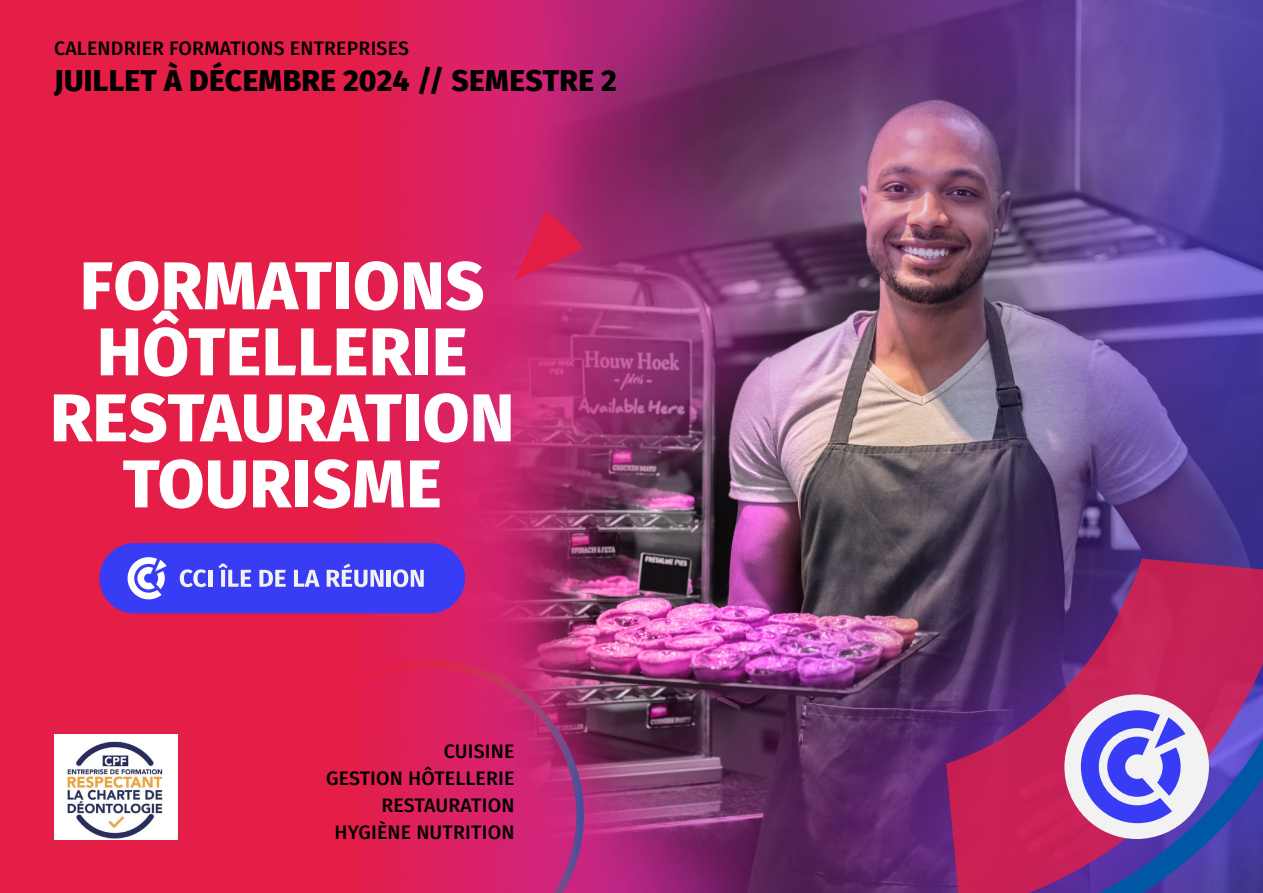
<style>
.page{position:relative;width:1263px;height:893px;background:#fff}
.page>*{position:absolute;margin:0;border:0;box-sizing:border-box;transform-origin:0 0}
.t1{font:800 67.5px/66px "Fira Sans";letter-spacing:.01em;color:#fff;text-align:center}
.t2{font:800 30px "Fira Sans";letter-spacing:.01em;color:#000}
.t3{font:500 19.5px/27px "Fira Sans";letter-spacing:.01em;color:#000;text-align:right}
.s1{font-weight:700}
</style>
<div class="page">
<div style="left:0;top:0;width:514px;height:893px;background:#e41e46"></div>
<img style="left:360px;top:0;width:903px;height:893px">
<svg style="left:514px;top:212px;width:69px;height:68px;background:#cd2560"></svg>
<div style="left:99px;top:543px;width:366px;height:70px;background:#383df5;border-radius:35px"></div>
<svg style="left:128px;top:557px;width:39px;height:42px"></svg>
<svg style="left:180px;top:569px;width:26px;height:18px"></svg>
<hr style="left:208px;top:570px;width:4px;height:17px;background:#f2f2f2">
<svg style="left:218px;top:564px;width:33px;height:23px"></svg>
<svg style="left:259px;top:570px;width:27px;height:17px"></svg>
<svg style="left:294px;top:570px;width:26px;height:17px"></svg>
<svg style="left:327px;top:563px;width:56px;height:24px"></svg>
<hr style="left:387px;top:570px;width:4px;height:17px;background:#f2f2f2">
<svg style="left:393px;top:569px;width:31px;height:18px"></svg>
<img style="left:54px;top:735px;width:124px;height:104px">
<svg style="left:940px;top:528px;width:323px;height:365px;background:#7d2c6d"></svg>
<svg style="left:360px;top:633px;width:251px;height:260px"></svg>
<div style="left:1064px;top:694px;width:145px;height:145px;background:#f2f2f2;border-radius:50%"></div>
<svg style="left:1081px;top:710px;width:104px;height:113px"></svg>
<p class="t3" style="left:54px;top:34px;width:356px">CALENDRIER FORMATIONS ENTREPRISES</p>
<h2 class="t2" style="left:54px;top:54px;width:564px">JUILLET À DÉCEMBRE 2024 <span class="s1">//</span> SEMESTRE 2</h2>
<h1 class="t1" style="left:50px;top:247px;width:465px">FORMATIONS<br>HÔTELLERIE<br>RESTAURATION<br>TOURISME</h1>
<p class="t3" style="left:326px;top:737px;width:190px">CUISINE<br>GESTION HÔTELLERIE<br>RESTAURATION<br>HYGIÈNE NUTRITION</p>
</div>
